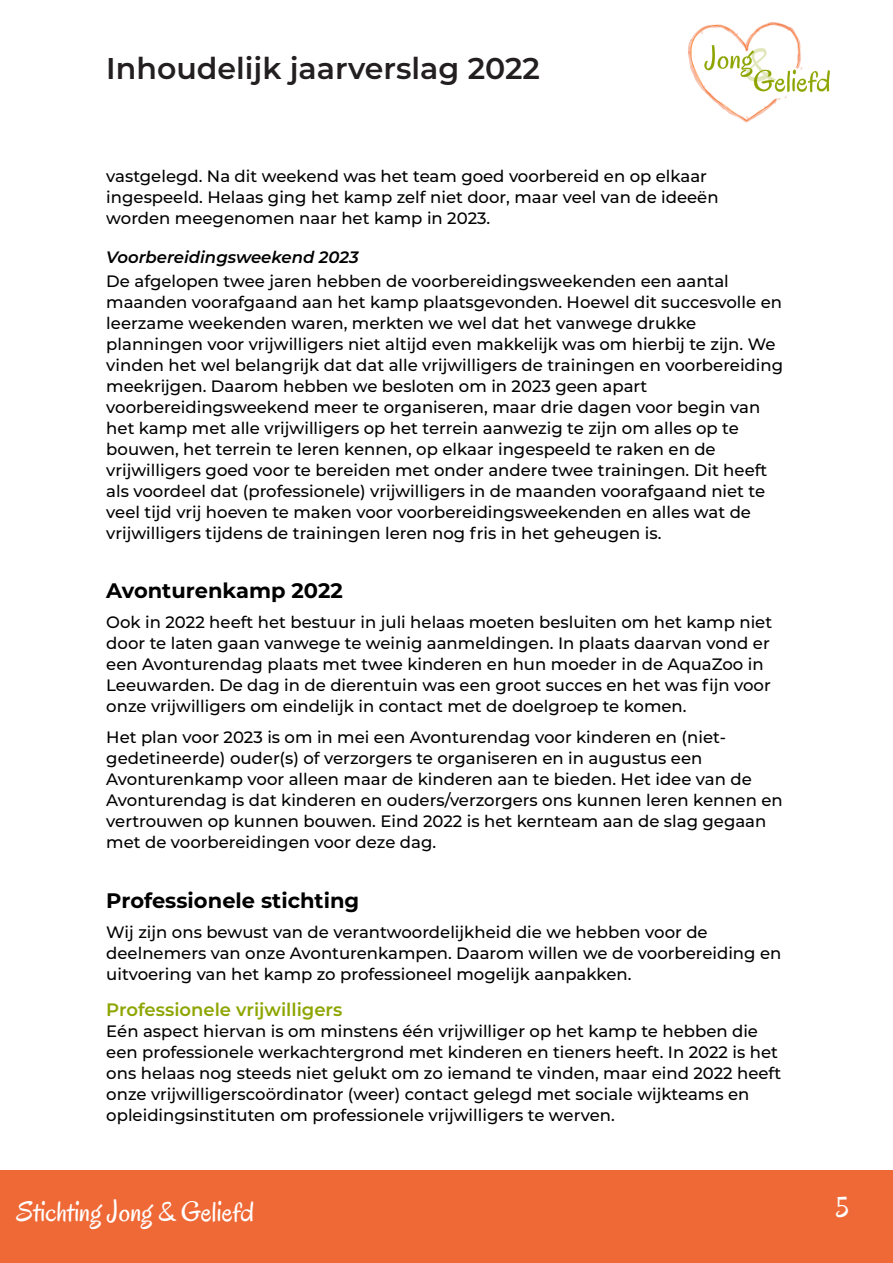
<style>
.page{position:relative;width:893px;height:1263px;background:#fff}
.page>*{position:absolute;margin:0;border:0;box-sizing:border-box;transform-origin:0 0}
.t1{font:600 30px "Montserrat";color:#231f20}
.t2{font:30px "Oregano";color:#fff}
.t3{font:28.65px "Oregano";color:#fff}
.t4{font:700 21px "Montserrat";color:#000}
.t5{font:600 18px "Montserrat";color:#8ea500}
.t6{font:500 16.5px/21px "Montserrat";color:#000}
.t7{font:italic 600 16.5px "Montserrat";color:#000}
</style>
<div class="page">
<div style="left:0;top:1170px;width:893px;height:93px;background:#ef6937"></div>
<img style="left:688px;top:22px;width:142px;height:101px">
<h1 class="t1" style="left:106px;top:49px;width:435px">Inhoudelijk jaarverslag 2022</h1>
<p class="t6" style="left:106px;top:165px;width:614px">vastgelegd. Na dit weekend was het team goed voorbereid en op elkaar ingespeeld. Helaas ging het kamp zelf niet door, maar veel van de ideeën worden meegenomen naar het kamp in 2023.</p>
<p class="t7" style="left:106px;top:247px;width:254px">Voorbereidingsweekend 2023</p>
<p class="t6" style="left:106px;top:270px;width:678px">De afgelopen twee jaren hebben de voorbereidingsweekenden een aantal maanden voorafgaand aan het kamp plaatsgevonden. Hoewel dit succesvolle en leerzame weekenden waren, merkten we wel dat het vanwege drukke planningen voor vrijwilligers niet altijd even makkelijk was om hierbij te zijn. We vinden het wel belangrijk dat dat alle vrijwilligers de trainingen en voorbereiding meekrijgen. Daarom hebben we besloten om in 2023 geen apart voorbereidingsweekend meer te organiseren, maar drie dagen voor begin van het kamp met alle vrijwilligers op het terrein aanwezig te zijn om alles op te bouwen, het terrein te leren kennen, op elkaar ingespeeld te raken en de vrijwilligers goed voor te bereiden met onder andere twee trainingen. Dit heeft als voordeel dat (professionele) vrijwilligers in de maanden voorafgaand niet te veel tijd vrij hoeven te maken voor voorbereidingsweekenden en alles wat de vrijwilligers tijdens de trainingen leren nog fris in het geheugen is.</p>
<p class="t4" style="left:106px;top:577px;width:238px">Avonturenkamp 2022</p>
<p class="t6" style="left:106px;top:611px;width:667px">Ook in 2022 heeft het bestuur in juli helaas moeten besluiten om het kamp niet door te laten gaan vanwege te weinig aanmeldingen. In plaats daarvan vond er een Avonturendag plaats met twee kinderen en hun moeder in de AquaZoo in Leeuwarden. De dag in de dierentuin was een groot succes en het was fijn voor onze vrijwilligers om eindelijk in contact met de doelgroep te komen.</p>
<p class="t6" style="left:106px;top:727px;width:678px">Het plan voor 2023 is om in mei een Avonturendag voor kinderen en (niet&shy;gedetineerde) ouder(s) of verzorgers te organiseren en in augustus een Avonturenkamp voor alleen maar de kinderen aan te bieden. Het idee van de Avonturendag is dat kinderen en ouders/verzorgers ons kunnen leren kennen en vertrouwen op kunnen bouwen. Eind 2022 is het kernteam aan de slag gegaan met de voorbereidingen voor deze dag.</p>
<p class="t4" style="left:106px;top:887px;width:255px">Professionele stichting</p>
<p class="t6" style="left:106px;top:921px;width:677px">Wij zijn ons bewust van de verantwoordelijkheid die we hebben voor de deelnemers van onze Avonturenkampen. Daarom willen we de voorbereiding en uitvoering van het kamp zo professioneel mogelijk aanpakken.</p>
<p class="t5" style="left:106px;top:998px;width:238px">Professionele vrijwilligers</p>
<p class="t6" style="left:106px;top:1020px;width:676px">Eén aspect hiervan is om minstens één vrijwilliger op het kamp te hebben die een professionele werkachtergrond met kinderen en tieners heeft. In 2022 is het ons helaas nog steeds niet gelukt om zo iemand te vinden, maar eind 2022 heeft onze vrijwilligerscoördinator (weer) contact gelegd met sociale wijkteams en opleidingsinstituten om professionele vrijwilligers te werven.</p>
<h2 class="t3" style="left:17px;top:1193px;width:239px">Stichting Jong &amp; Geliefd</h2>
<h1 class="t2" style="left:835px;top:1188px;width:15px">5</h1>
</div>
